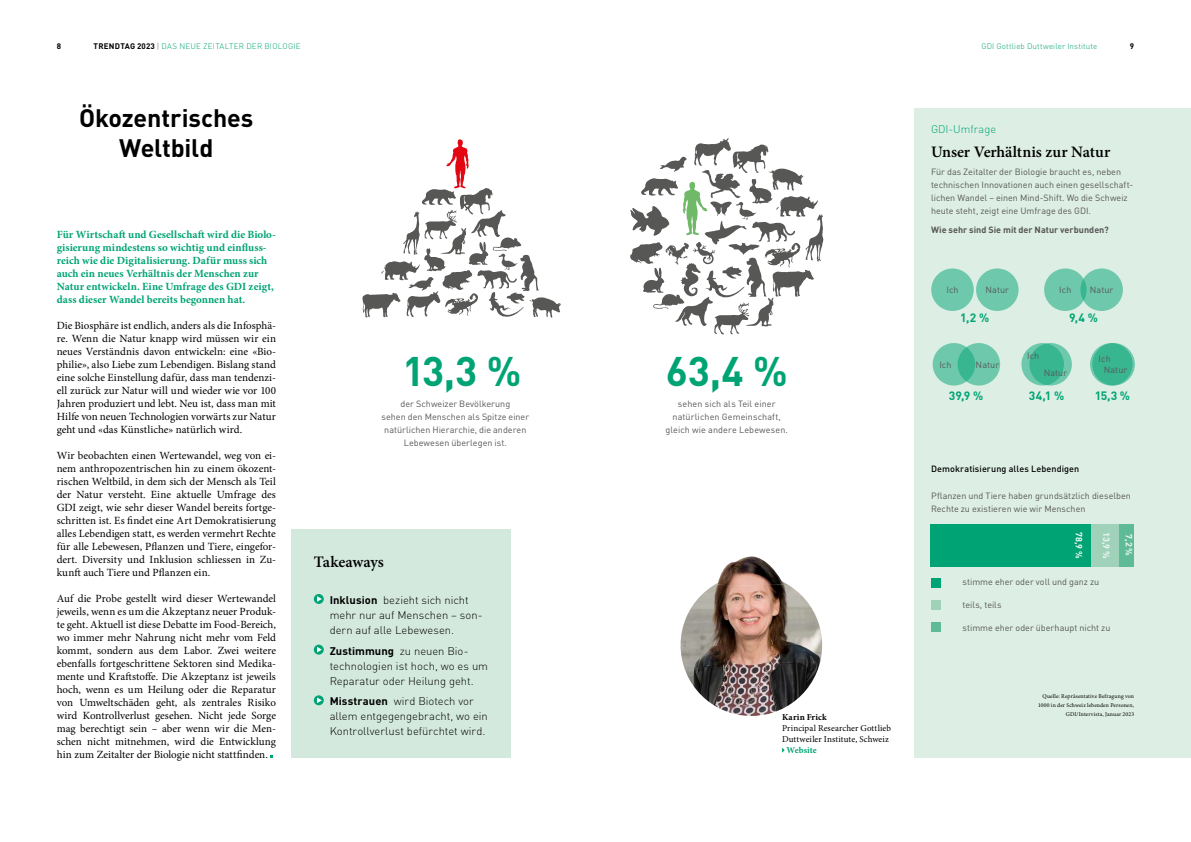
<style>
.page{position:relative;width:1191px;height:842px;background:#fff}
.page>*{position:absolute;margin:0;border:0;box-sizing:border-box;transform-origin:0 0}
.t1{font:700 40.9px "DIN";color:#00a474}
.t2{font:700 25px/30px "DIN";letter-spacing:-.005em;color:#000;text-align:center}
.t3{font:600 16px "Minion Pro";letter-spacing:-.005em;color:#000}
.t4{font:700 12px "DIN";color:#00a474}
.t5{font:11px/13px "Minion Pro";color:#000;text-align:justify}
.t6{font:700 11px/13px "Minion Pro";color:#00a474}
.t7{font:300 11px/15px "DINOT";color:#000}
.t8{font:300 11px "DINOT";color:#00a474}
.t9{font:9px/13px "DINOT";color:#575756}
.t10{font:9px/11px "Minion Pro";letter-spacing:.01em;color:#000}
.t11{font:700 9px "DINOT";color:#575756}
.t12{font:500 9px "DINOT";letter-spacing:.01em;color:#000}
.t13{font:700 9px "DIN";color:#eef7f3}
.t14{font:700 9px "Minion Pro";letter-spacing:.02em;color:#000}
.t15{font:700 9px "Minion Pro";color:#00a474}
.t16{font:300 8px "DINOT";letter-spacing:.02em;color:#00a474}
.t17{font:700 8px "DINOT";color:#000}
.t18{font:5.8px/9px "Minion Pro";letter-spacing:.02em;color:#000;text-align:right}
.s1{font-weight:700;color:#000}
.s2{color:#575756}
.s3{font-weight:700}
</style>
<div class="page">
<div style="left:914px;top:108px;width:277px;height:650px;background:#ddeee5"></div>
<div style="left:930px;top:524px;width:161px;height:42px;background:#00a474"></div>
<div style="left:1091px;top:524px;width:28px;height:42px;background:#a0d2ba"></div>
<div style="left:1119px;top:524px;width:15px;height:42px;background:#5eba97"></div>
<img style="left:680px;top:574px;width:142px;height:142px;border-radius:71px">
<img style="left:717px;top:556px;width:66px;height:30px">
<div style="left:291px;top:530px;width:220px;height:228px;background:#d4e9de"></div>
<div style="left:314px;top:594px;width:10px;height:10px;background:#00a474;border-radius:50%"></div>
<svg style="left:317px;top:596px;width:5px;height:6px"></svg>
<svg style="left:314px;top:645px;width:10px;height:10px"></svg>
<svg style="left:317px;top:647px;width:5px;height:5px"></svg>
<svg style="left:314px;top:695px;width:10px;height:10px"></svg>
<svg style="left:317px;top:697px;width:5px;height:6px"></svg>
<div style="left:931px;top:268px;width:42px;height:43px;background:#6ec9ac;border-radius:50%"></div>
<div style="left:976px;top:268px;width:42px;height:43px;background:#6ec9ac;border-radius:50%"></div>
<div style="left:1044px;top:268px;width:42px;height:43px;background:#6ec9ac;border-radius:50%"></div>
<svg style="left:1080px;top:268px;width:43px;height:43px"></svg>
<div style="left:932px;top:343px;width:43px;height:43px;background:#6ec9ac;border-radius:50%"></div>
<svg style="left:957px;top:343px;width:43px;height:43px"></svg>
<div style="left:1029px;top:343px;width:42px;height:43px;background:#6ec9ac;border-radius:50%"></div>
<svg style="left:1021px;top:343px;width:43px;height:43px"></svg>
<svg style="left:1092px;top:343px;width:42px;height:43px"></svg>
<svg style="left:1090px;top:343px;width:42px;height:43px"></svg>
<div style="left:930px;top:578px;width:10px;height:10px;background:#00a474"></div>
<div style="left:930px;top:600px;width:10px;height:10px;background:#a0d2ba"></div>
<div style="left:930px;top:622px;width:10px;height:9px;background:#5eba97"></div>
<svg style="left:362px;top:139px;width:199px;height:179px"></svg>
<svg style="left:630px;top:138px;width:193px;height:196px"></svg>
<p class="t17" style="left:57px;top:40px;width:6px">8</p>
<p class="t16" style="left:94px;top:40px;width:208px"><span class="s1">TRENDTAG 2023</span> <span class="s2">|</span> DAS NEUE ZEITALTER DER BIOLOGIE</p>
<p class="t16" style="left:981px;top:40px;width:117px">GDI Gottlieb Duttweiler Institute</p>
<p class="t17" style="left:1130px;top:40px;width:6px">9</p>
<h2 class="t2" style="left:79px;top:102px;width:176px">Ökozentrisches<br>Weltbild</h2>
<p class="t6" style="left:57px;top:227px;width:221px">Für Wirtschaft und Gesellschaft wird die Biolo&shy;gisierung mindestens so wichtig und einfluss&shy;reich wie die Digitalisierung. Dafür muss sich auch ein neues Verhältnis der Menschen zur Natur entwickeln. Eine Umfrage des GDI zeigt, dass dieser Wandel bereits begonnen hat.</p>
<p class="t5" style="left:57px;top:319px;width:221px">Die Biosphäre ist endlich, anders als die Infosphä&shy;re. Wenn die Natur knapp wird müssen wir ein neues Verständnis davon entwickeln: eine «Bio&shy;philie», also Liebe zum Lebendigen. Bislang stand eine solche Einstellung dafür, dass man tendenzi&shy;ell zurück zur Natur will und wieder wie vor 100<br>Jahren produziert und lebt. Neu ist, dass man mit Hilfe von neuen Technologien vorwärts zur Natur geht und «das Künstliche» natürlich wird.</p>
<p class="t5" style="left:57px;top:449px;width:221px">Wir beobachten einen Wertewandel, weg von ei&shy;nem anthropozentrischen hin zu einem ökozent&shy;rischen Weltbild, in dem sich der Mensch als Teil der Natur versteht. Eine aktuelle Umfrage des GDI zeigt, wie sehr dieser Wandel bereits fortge&shy;schritten ist. Es findet eine Art Demokratisierung alles Lebendigen statt, es werden vermehrt Rechte für alle Lebewesen, Pflanzen und Tiere, eingefor&shy;dert. Diversity und Inklusion schliessen in Zu&shy;kunft auch Tiere und Pflanzen ein.</p>
<p class="t5" style="left:57px;top:592px;width:221px">Auf die Probe gestellt wird dieser Wertewandel jeweils, wenn es um die Akzeptanz neuer Produk&shy;te geht. Aktuell ist diese Debatte im Food-Bereich, wo immer mehr Nahrung nicht mehr vom Feld kommt, sondern aus dem Labor. Zwei weitere ebenfalls fortgeschrittene Sektoren sind Medika&shy;mente und Kraftstoffe. Die Akzeptanz ist jeweils hoch, wenn es um Heilung oder die Reparatur von Umweltschäden geht, als zentrales Risiko wird Kontrollverlust gesehen. Nicht jede Sorge mag berechtigt sein – aber wenn wir die Men&shy;schen nicht mitnehmen, wird die Entwicklung hin zum Zeitalter der Biologie nicht stattfinden.</p>
<h1 class="t1" style="left:402px;top:344px;width:121px">13,3 %</h1>
<h1 class="t1" style="left:665px;top:344px;width:124px">63,4 %</h1>
<p class="t9" style="left:381px;top:397px;width:149px;text-align:center">der Schweizer Bevölkerung<br>sehen den Menschen als Spitze einer natürlichen Hierarchie, die anderen<br>Lebewesen überlegen ist.</p>
<p class="t9" style="left:665px;top:397px;width:124px;text-align:center">sehen sich als Teil einer natürlichen Gemeinschaft, gleich wie andere Lebewesen.</p>
<h3 class="t3" style="left:314px;top:551px;width:71px">Takeaways</h3>
<p class="t7" style="left:330px;top:592px;width:154px"><span class="s3">Inklusion</span> bezieht sich nicht mehr nur auf Menschen – son&shy;dern auf alle Lebewesen.</p>
<p class="t7" style="left:330px;top:643px;width:160px"><span class="s3">Zustimmung</span> zu neuen Bio&shy;technologien ist hoch, wo es um<br>Reparatur oder Heilung geht.</p>
<p class="t7" style="left:330px;top:693px;width:160px"><span class="s3">Misstrauen</span> wird Biotech vor allem entgegengebracht, wo ein<br>Kontrollverlust befürchtet wird.</p>
<p class="t14" style="left:782px;top:710px;width:46px">Karin Frick</p>
<p class="t10" style="left:782px;top:722px;width:110px">Principal Researcher Gottlieb<br>Duttweiler Institute, Schweiz</p>
<p class="t15" style="left:786px;top:743px;width:32px">Website</p>
<p class="t8" style="left:931px;top:122px;width:67px">GDI-Umfrage</p>
<h3 class="t3" style="left:931px;top:141px;width:181px">Unser Verhältnis zur Natur</h3>
<p class="t9" style="left:931px;top:165px;width:204px">Für das Zeitalter der Biologie braucht es, neben technischen Innovationen auch einen gesellschaft&shy;lichen Wandel – einen Mind-Shift. Wo die Schweiz heute steht, zeigt eine Umfrage des GDI.</p>
<p class="t11" style="left:931px;top:223px;width:179px">Wie sehr sind Sie mit der Natur verbunden?</p>
<p class="t9" style="left:946px;top:283px;width:14px">Ich</p>
<p class="t9" style="left:985px;top:283px;width:25px">Natur</p>
<p class="t9" style="left:1059px;top:283px;width:14px">Ich</p>
<p class="t9" style="left:1090px;top:283px;width:25px">Natur</p>
<p class="t4" style="left:960px;top:310px;width:30px">1,2 %</p>
<p class="t4" style="left:1069px;top:310px;width:30px">9,4 %</p>
<p class="t9" style="left:939px;top:358px;width:14px">Ich</p>
<p class="t9" style="left:975px;top:358px;width:25px">Natur</p>
<p class="t4" style="left:949px;top:387px;width:36px">39,9 %</p>
<p class="t9" style="left:1027px;top:349px;width:14px">Ich</p>
<p class="t9" style="left:1043px;top:366px;width:25px">Natur</p>
<p class="t9" style="left:1103px;top:352px;width:25px;line-height:11.6px;text-indent:-5px">Ich<br>Natur</p>
<p class="t4" style="left:1029px;top:387px;width:37px">34,1 %</p>
<p class="t4" style="left:1094px;top:387px;width:37px">15,3 %</p>
<p class="t12" style="left:931px;top:462px;width:150px">Demokratisierung alles Lebendigen</p>
<p class="t9" style="left:931px;top:489px;width:201px">Pflanzen und Tiere haben grundsätzlich dieselben<br>Rechte zu existieren wie wir Menschen</p>
<p class="t13" style="left:1085px;top:532px;width:28px;rotate:90deg">78,9 %</p>
<p class="t13" style="left:1112px;top:532px;width:28px;rotate:90deg">13,9 %</p>
<p class="t13" style="left:1135px;top:534px;width:23px;rotate:90deg">7,2 %</p>
<p class="t9" style="left:962px;top:575px;width:138px">stimme eher oder voll und ganz zu</p>
<p class="t9" style="left:962px;top:598px;width:41px">teils, teils</p>
<p class="t9" style="left:962px;top:620px;width:149px">stimme eher oder überhaupt nicht zu</p>
<p class="t18" style="left:1038px;top:691px;width:98px">Quelle: Repräsentative Befragung von<br>1000 in der Schweiz lebenden Personen,<br>GDI/Intervista, Januar 2023</p>
</div>
